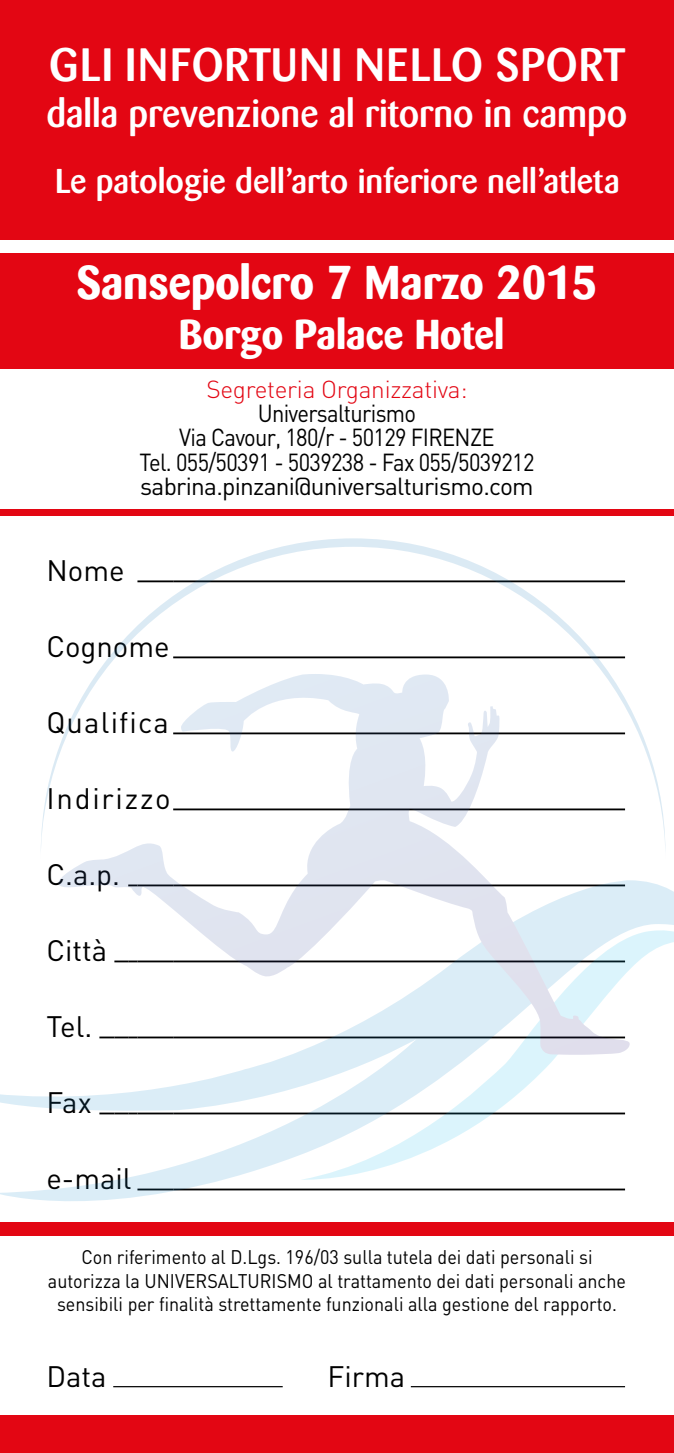
<style>
.page{position:relative;width:674px;height:1453px;background:#fff}
.page>*{position:absolute;margin:0;border:0;box-sizing:border-box;transform-origin:0 0}
.t1{font:700 47px "Barmeno";color:#fff}
.t2{font:500 46.25px "Barmeno";letter-spacing:.02em;color:#fff}
.t3{font:700 41.5px "Barmeno";color:#fff}
.t4{font:500 39px "Barmeno";color:#fff}
.t5{font:500 34px "Barmeno";color:#fff}
.t6{font:29.25px "DIN";color:#000}
.t7{font:29.25px "DIN";letter-spacing:.04em;color:#000}
.t8{font:29.25px "DIN";letter-spacing:.06em;color:#000}
.t9{font:24.5px/24.5px "DIN";letter-spacing:-.03em;color:#000;text-align:center;scale:.9 1}
.t10{font:300 24.5px "DIN";letter-spacing:-.01em;color:#e30613}
.t11{font:19.5px/23.5px "DIN";color:#000;text-align:center;scale:.92 1}
</style>
<div class="page">
<div style="left:0;top:0;width:673px;height:239px;background:#e30613"></div>
<div style="left:0;top:253px;width:673px;height:115px;background:#e30613"></div>
<hr style="left:113px;top:1386px;width:169px;height:1px;background:#000">
<hr style="left:410px;top:1386px;width:214px;height:1px;background:#000">
<div style="left:0;top:1415px;width:673px;height:38px;background:#e30613"></div>
<div style="left:0;top:1222px;width:673px;height:14px;background:#e30613"></div>
<div style="left:0;top:509px;width:673px;height:7px;background:#e30613"></div>
<svg style="left:0;top:880px;width:673px;height:321px"></svg>
<svg style="left:300px;top:926px;width:373px;height:260px"></svg>
<svg style="left:57px;top:862px;width:572px;height:193px"></svg>
<svg style="left:41px;top:538px;width:624px;height:324px"></svg>
<h2 class="t2" style="left:49px;top:37px;width:577px">GLI INFORTUNI NELLO SPORT</h2>
<h3 class="t4" style="left:46px;top:91px;width:582px">dalla prevenzione al ritorno in campo</h3>
<h3 class="t5" style="left:55px;top:161px;width:565px">Le patologie dell’arto inferiore nell’atleta</h3>
<h1 class="t1" style="left:77px;top:254px;width:521px">Sansepolcro 7 Marzo 2015</h1>
<h3 class="t3" style="left:179px;top:309px;width:327px">Borgo Palace Hotel</h3>
<p class="t10" style="left:206px;top:374px;width:262px">Segreteria Organizzativa:</p>
<p class="t9" style="left:139px;top:400px;width:440px">Universalturismo<br>Via Cavour, 180/r - 50129 FIRENZE<br>Tel. 055/50391 - 5039238 - Fax 055/5039212 sabrina.pinzani@universalturismo.com</p>
<h3 class="t6" style="left:46px;top:552px;width:80px">Nome</h3>
<h3 class="t6" style="left:46px;top:628px;width:125px">Cognome</h3>
<h3 class="t7" style="left:46px;top:704px;width:124px">Qualifica</h3>
<h3 class="t8" style="left:46px;top:780px;width:126px">Indirizzo</h3>
<h3 class="t6" style="left:46px;top:856px;width:75px">C.a.p.</h3>
<h3 class="t6" style="left:46px;top:932px;width:62px">Città</h3>
<h3 class="t6" style="left:46px;top:1008px;width:47px">Tel.</h3>
<h3 class="t6" style="left:46px;top:1084px;width:47px">Fax</h3>
<h3 class="t6" style="left:46px;top:1160px;width:87px">e-mail</h3>
<p class="t11" style="left:48px;top:1245px;width:629px">Con riferimento al D.Lgs. 196/03 sulla tutela dei dati personali si autorizza la UNIVERSALTURISMO al trattamento dei dati personali anche sensibili per finalità strettamente funzionali alla gestione del rapporto.</p>
<h3 class="t6" style="left:46px;top:1358px;width:61px">Data</h3>
<h3 class="t6" style="left:327px;top:1358px;width:79px">Firma</h3>
</div>
